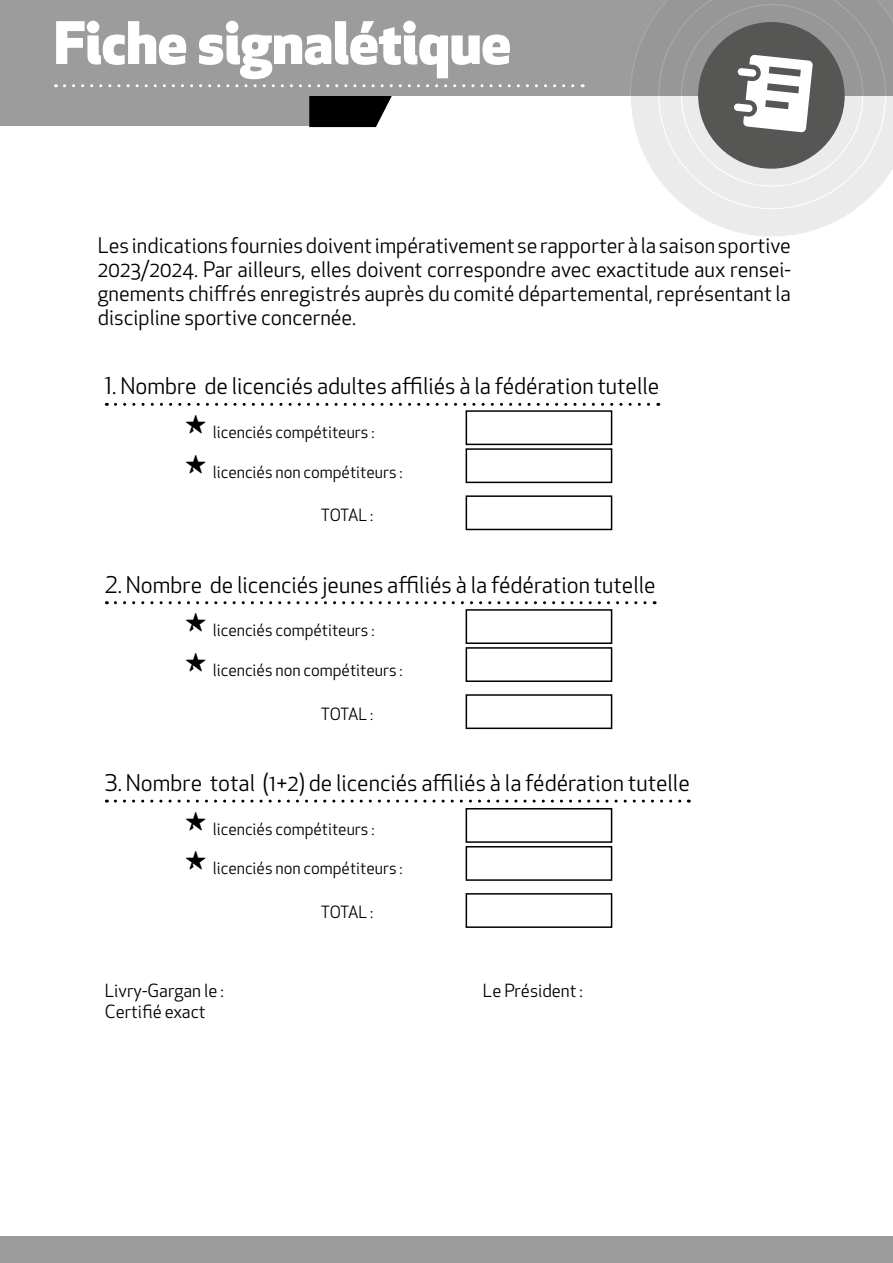
<style>
.page{position:relative;width:893px;height:1263px;background:#fff}
.page>*{position:absolute;margin:0;border:0;box-sizing:border-box;transform-origin:0 0}
.t1{font:800 57.15px "Apex New";color:#fff}
.t2{font:22.5px "Apex New";color:#000}
.t3{font:21px/24px "Apex New";color:#000;text-align:justify}
.t4{font:17.7px "Apex New";color:#000}
.t5{font:16.5px "Apex New";color:#000}
.s1{font-family:"Breezi Icon Set";font-size:27px}
</style>
<div class="page">
<div style="left:0;top:59px;width:335px;height:67px;background:#9c9c9d"></div>
<svg style="left:309px;top:95px;width:84px;height:32px;background:#202020"></svg>
<div style="left:0;top:1236px;width:893px;height:27px;background:#9c9c9d"></div>
<div style="left:0;top:0;width:893px;height:95px;background:#9c9c9d"></div>
<svg style="left:629px;top:0;width:264px;height:237px"></svg>
<div style="left:698px;top:22px;width:147px;height:147px;background:#565655;border-radius:50%"></div>
<svg style="left:64px;top:84px;width:519px;height:3px"></svg>
<svg style="left:115px;top:403px;width:544px;height:3px"></svg>
<svg style="left:115px;top:601px;width:540px;height:3px"></svg>
<svg style="left:115px;top:799px;width:574px;height:3px"></svg>
<div style="left:466px;top:410px;width:146px;height:35px;border:2px solid #000"></div>
<div style="left:466px;top:609px;width:146px;height:35px;border:2px solid #000"></div>
<div style="left:466px;top:808px;width:146px;height:35px;border:2px solid #000"></div>
<div style="left:466px;top:448px;width:146px;height:35px;border:2px solid #000"></div>
<div style="left:466px;top:647px;width:146px;height:35px;border:2px solid #000"></div>
<div style="left:466px;top:846px;width:146px;height:35px;border:2px solid #000"></div>
<div style="left:466px;top:495px;width:146px;height:35px;border:2px solid #000"></div>
<div style="left:466px;top:694px;width:146px;height:35px;border:2px solid #000"></div>
<div style="left:466px;top:893px;width:146px;height:35px;border:2px solid #000"></div>
<h1 class="t1" style="left:54px;top:3px;width:459px">Fiche signalétique</h1>
<p class="t3" style="left:98px;top:234px;width:695px">Les indications fournies doivent impérativement se rapporter à la saison sportive 2023/2024. Par ailleurs, elles doivent correspondre avec exactitude aux rensei&shy;gnements chiffrés enregistrés auprès du comité départemental, représentant la discipline sportive concernée.</p>
<p class="t2" style="left:105px;top:372px;width:556px">1. Nombre de licenciés adultes affiliés à la fédération tutelle</p>
<p class="t5" style="left:186px;top:422px;width:190px"><span class="s1">S</span> licenciés compétiteurs :</p>
<p class="t5" style="left:186px;top:461px;width:218px"><span class="s1">S</span> licenciés non compétiteurs :</p>
<p class="t5" style="left:321px;top:505px;width:54px">TOTAL :</p>
<p class="t2" style="left:105px;top:570px;width:552px">2. Nombre de licenciés jeunes affiliés à la fédération tutelle</p>
<p class="t5" style="left:186px;top:620px;width:190px"><span class="s1">S</span> licenciés compétiteurs :</p>
<p class="t5" style="left:186px;top:659px;width:218px"><span class="s1">S</span> licenciés non compétiteurs :</p>
<p class="t5" style="left:321px;top:703px;width:54px">TOTAL :</p>
<p class="t2" style="left:105px;top:769px;width:586px">3. Nombre total (1+2) de licenciés affiliés à la fédération tutelle</p>
<p class="t5" style="left:186px;top:818px;width:190px"><span class="s1">S</span> licenciés compétiteurs :</p>
<p class="t5" style="left:186px;top:858px;width:218px"><span class="s1">S</span> licenciés non compétiteurs :</p>
<p class="t5" style="left:321px;top:902px;width:54px">TOTAL :</p>
<p class="t4" style="left:105px;top:979px;width:121px">Livry-Gargan le :</p>
<p class="t4" style="left:483px;top:979px;width:101px">Le Président :</p>
<p class="t4" style="left:105px;top:1000px;width:102px">Certifié exact</p>
</div>
